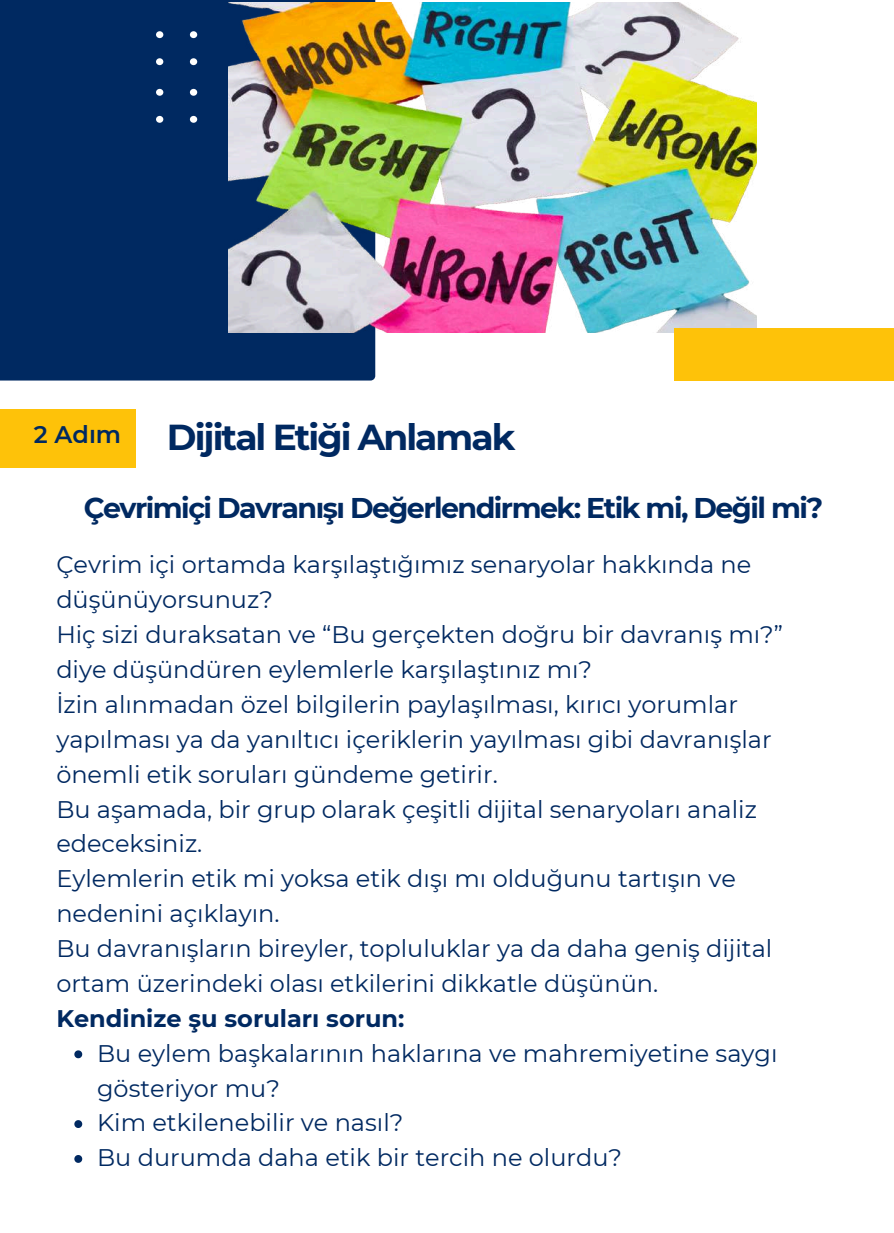
<style>
.page{position:relative;width:894px;height:1233px;background:#fff}
.page>*{position:absolute;margin:0;border:0;box-sizing:border-box;transform-origin:0 0}
.t1{font:700 36px "Montserrat";letter-spacing:-.055em;color:#002961}
.t2{font:700 28.5px "Montserrat";letter-spacing:-.055em;color:#002961}
.t3{font:24px/34.8px "Montserrat";color:#002961}
.t4{font:700 24px "Montserrat";color:#002961}
.t5{font:600 24px "Montserrat";color:#002961}
</style>
<div class="page">
<div style="left:0;top:0;width:375px;height:381px;background:#002961"></div>
<img style="left:228px;top:2px;width:528px;height:331px">
<svg style="left:156px;top:31px;width:41px;height:34px"></svg>
<svg style="left:156px;top:89px;width:41px;height:34px"></svg>
<svg style="left:74px;top:1050px;width:8px;height:8px"></svg>
<svg style="left:74px;top:1120px;width:8px;height:8px"></svg>
<svg style="left:74px;top:1155px;width:8px;height:8px"></svg>
<div style="left:0;top:409px;width:135px;height:59px;background:#fec209"></div>
<div style="left:674px;top:328px;width:219px;height:53px;background:#fec209"></div>
<p class="t5" style="left:34px;top:420px;width:89px">2 Adım</p>
<h1 class="t1" style="left:167px;top:415px;width:350px">Dijital Etiği Anlamak</h1>
<p class="t2" style="left:84px;top:491px;width:740px">Çevrimiçi Davranışı Değerlendirmek: Etik mi, Değil mi?</p>
<p class="t3" style="left:56px;top:547px;width:728px">Çevrim içi ortamda karşılaştığımız senaryolar hakkında ne düşünüyorsunuz?<br>Hiç sizi duraksatan ve “Bu gerçekten doğru bir davranış mı?” diye düşündüren eylemlerle karşılaştınız mı?<br>İzin alınmadan özel bilgilerin paylaşılması, kırıcı yorumlar yapılması ya da yanıltıcı içeriklerin yayılması gibi davranışlar önemli etik soruları gündeme getirir.<br>Bu aşamada, bir grup olarak çeşitli dijital senaryoları analiz edeceksiniz.<br>Eylemlerin etik mi yoksa etik dışı mı olduğunu tartışın ve nedenini açıklayın.<br>Bu davranışların bireyler, topluluklar ya da daha geniş dijital ortam üzerindeki olası etkilerini dikkatle düşünün.</p>
<p class="t4" style="left:56px;top:1004px;width:349px">Kendinize şu soruları sorun:</p>
<p class="t3" style="left:97px;top:1036px;width:681px">Bu eylem başkalarının haklarına ve mahremiyetine saygı gösteriyor mu?<br>Kim etkilenebilir ve nasıl?<br>Bu durumda daha etik bir tercih ne olurdu?</p>
</div>
